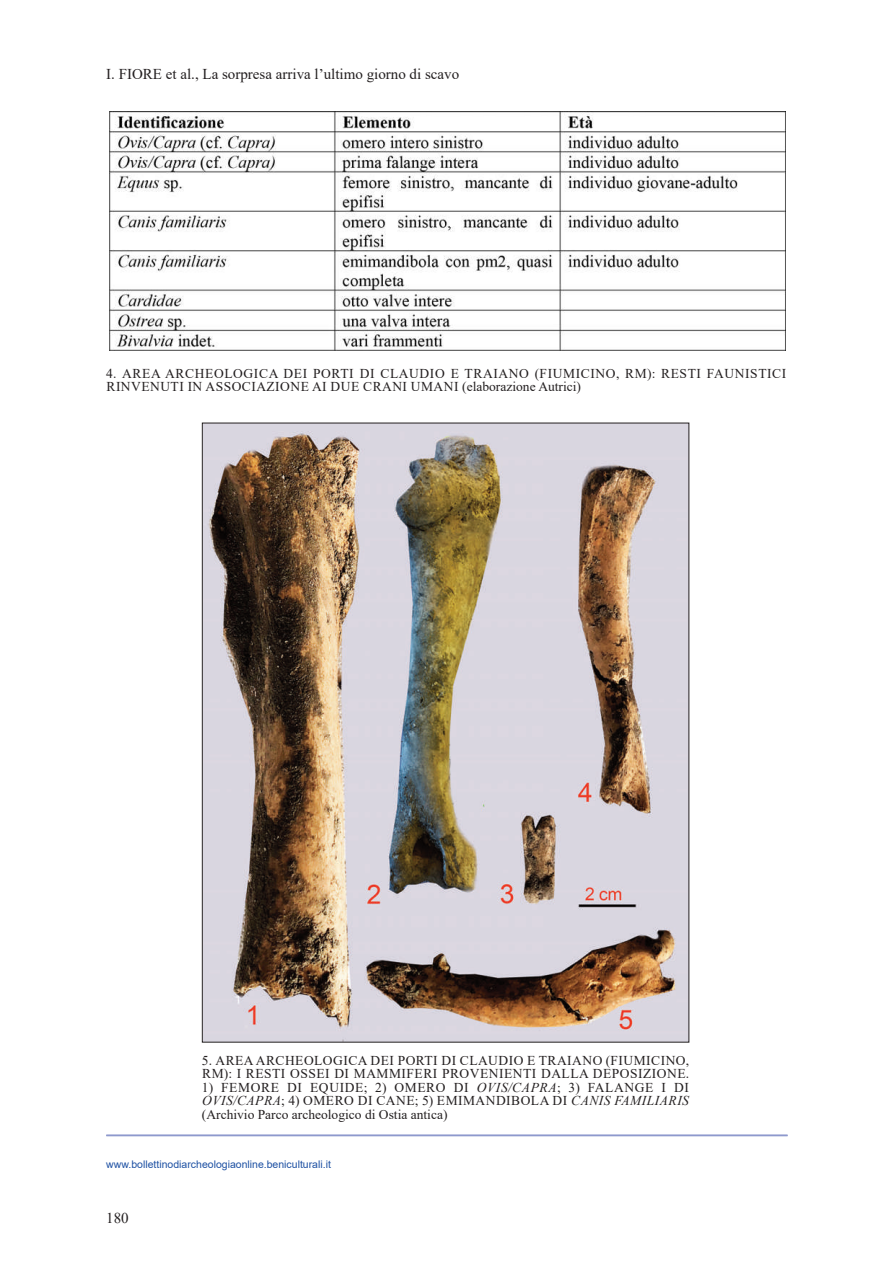
<style>
.page{position:relative;width:893px;height:1263px;background:#fff}
.page>*{position:absolute;margin:0;border:0;box-sizing:border-box;transform-origin:0 0}
.t1{font:15px "Times New Roman";color:#231f20}
.t2{font:13.5px/13.5px "Times New Roman";letter-spacing:.035em;color:#231f20}
.t3{font:10.5px "Arial";color:#1e51a3}
.s1{font-style:italic}
</style>
<div class="page">
<hr style="left:106px;top:1135px;width:682px;height:1px;background:#8e99cd">
<img style="left:109px;top:111px;width:677px;height:240px">
<img style="left:204px;top:425px;width:483px;height:615px">
<p class="t1" style="left:106px;top:65px;width:354px">I. FIORE et al., La sorpresa arriva l’ultimo giorno di scavo</p>
<p class="t2" style="left:106px;top:366px;width:682px">4. AREA ARCHEOLOGICA DEI PORTI DI CLAUDIO E TRAIANO (FIUMICINO, RM): RESTI FAUNISTICI<br>RINVENUTI IN ASSOCIAZIONE AI DUE CRANI UMANI (elaborazione Autrici)</p>
<p class="t2" style="left:202px;top:1053px;width:489px">5. AREA ARCHEOLOGICA DEI PORTI DI CLAUDIO E TRAIANO (FIUMICINO,<br>RM): I RESTI OSSEI DI MAMMIFERI PROVENIENTI DALLA DEPOSIZIONE.</p>
<p class="t2" style="left:202px;top:1080px;width:489px;text-align:justify">1) FEMORE DI EQUIDE; 2) OMERO DI <span class="s1">OVIS/CAPRA</span>; 3) FALANGE I DI <span class="s1">OVIS/CAPRA</span>; 4) OMERO DI CANE; 5) EMIMANDIBOLA DI <span class="s1">CANIS FAMILIARIS </span>(Archivio Parco archeologico di Ostia antica)</p>
<p class="t3" style="left:106px;top:1159px;width:226px">www.bollettinodiarcheologiaonline.beniculturali.it</p>
<p class="t1" style="left:106px;top:1209px;width:24px">180</p>
</div>
